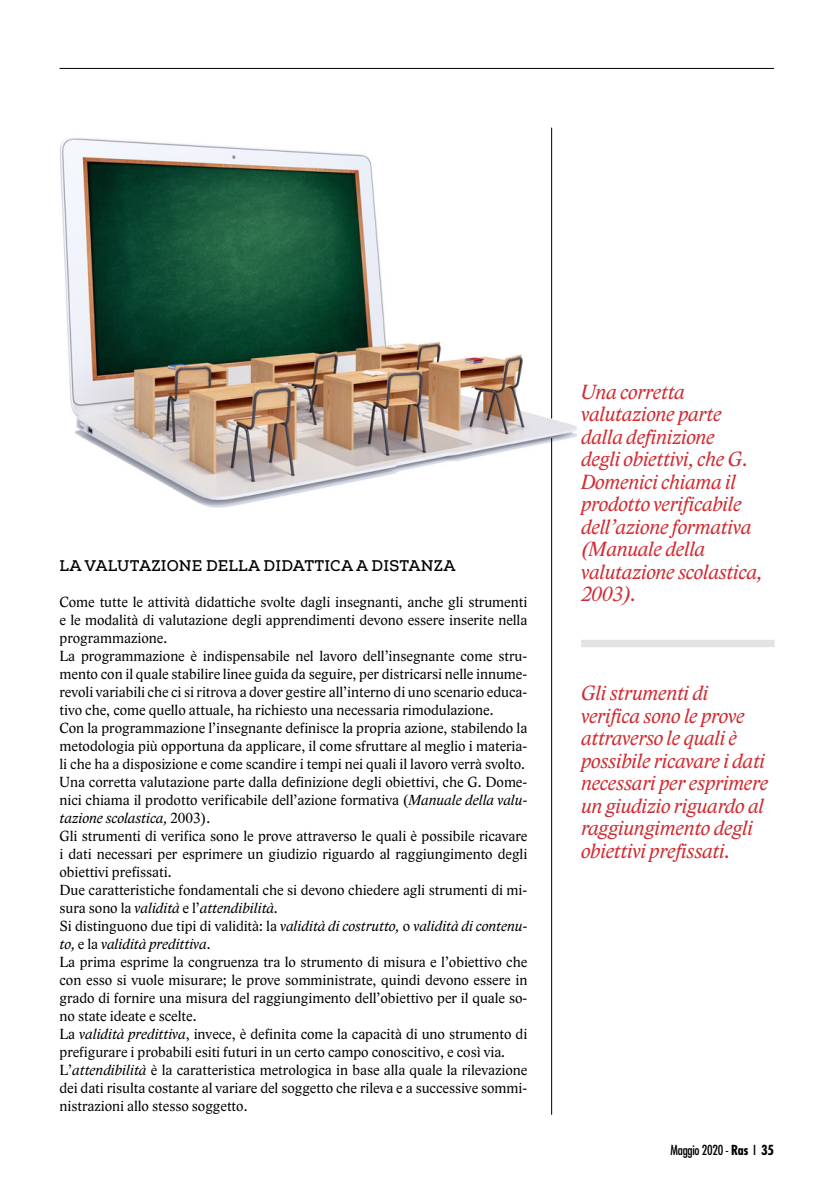
<style>
.page{position:relative;width:825px;height:1191px;background:#fff}
.page>*{position:absolute;margin:0;border:0;box-sizing:border-box;transform-origin:0 0}
.t1{font:italic 21px/22.5px "Lido STF";letter-spacing:-.01em;color:#cf2d33}
.t2{font:15px/18px "Lido STF";color:#000}
.t3{font:700 15px "Nexa Slab";letter-spacing:.015em;color:#000}
.t4{font:condensed 13.5px "Futura";letter-spacing:-.02em;color:#000}
.s1{font-style:italic}
.s2{font-weight:700}
</style>
<div class="page">
<hr style="left:60px;top:68px;width:714px;height:1px;background:#000">
<img style="left:60px;top:133px;width:517px;height:379px">
<hr style="left:551px;top:438px;width:1px;height:676px;background:#000">
<hr style="left:551px;top:128px;width:1px;height:290px;background:#000">
<div style="left:581px;top:640px;width:194px;height:7px;background:#e3e3e3"></div>
<p class="t3" style="left:60px;top:557px;width:397px">LA VALUTAZIONE DELLA DIDATTICA A DISTANZA</p>
<p class="t2" style="left:60px;top:593px;width:469px">Come tutte le attività didattiche svolte dagli insegnanti, anche gli strumenti e le modalità di valutazione degli apprendimenti devono essere inserite nella programmazione.<br>La programmazione è indispensabile nel lavoro dell’insegnante come stru&shy;mento con il quale stabilire linee guida da seguire, per districarsi nelle innume&shy;revoli variabili che ci si ritrova a dover gestire all’interno di uno scenario educa&shy;tivo che, come quello attuale, ha richiesto una necessaria rimodulazione.<br>Con la programmazione l’insegnante definisce la propria azione, stabilendo la metodologia più opportuna da applicare, il come sfruttare al meglio i materia&shy;li che ha a disposizione e come scandire i tempi nei quali il lavoro verrà svolto.<br>Una corretta valutazione parte dalla definizione degli obiettivi, che G. Dome&shy;nici chiama il prodotto verificabile dell’azione formativa (<span class="s1">Manuale della valu&shy;tazione scolastica,</span> 2003).<br>Gli strumenti di verifica sono le prove attraverso le quali è possibile ricavare i dati necessari per esprimere un giudizio riguardo al raggiungimento degli obiettivi prefissati.<br>Due caratteristiche fondamentali che si devono chiedere agli strumenti di mi&shy;sura sono la <span class="s1">validità</span> e l’<span class="s1">attendibilità.<br></span>Si distinguono due tipi di validità: la <span class="s1">validità di costrutto,</span> o <span class="s1">validità di contenu&shy;to,</span> e la <span class="s1">validità predittiva</span>.<br>La prima esprime la congruenza tra lo strumento di misura e l’obiettivo che con esso si vuole misurare; le prove somministrate, quindi devono essere in grado di fornire una misura del raggiungimento dell’obiettivo per il quale so&shy;no state ideate e scelte.<br>La <span class="s1">validità predittiva</span>, invece, è definita come la capacità di uno strumento di prefigurare i probabili esiti futuri in un certo campo conoscitivo, e così via.<br>L’<span class="s1">attendibilità</span> è la caratteristica metrologica in base alla quale la rilevazione dei dati risulta costante al variare del soggetto che rileva e a successive sommi&shy;nistrazioni allo stesso soggetto.</p>
<h1 class="t1" style="left:581px;top:380px;width:183px">Una corretta valutazione parte dalla definizione<br>degli obiettivi, che G.<br>Domenici chiama il prodotto verificabile dell’azione formativa (Manuale della valutazione scolastica,<br>2003).</h1>
<h1 class="t1" style="left:581px;top:682px;width:189px">Gli strumenti di verifica sono le prove attraverso le quali è possibile ricavare i dati necessari per esprimere un giudizio riguardo al raggiungimento degli obiettivi prefissati.</h1>
<p class="t4" style="left:670px;top:1141px;width:105px">Maggio 2020 - <span class="s2">Ras</span> I <span class="s2">35</span></p>
</div>
